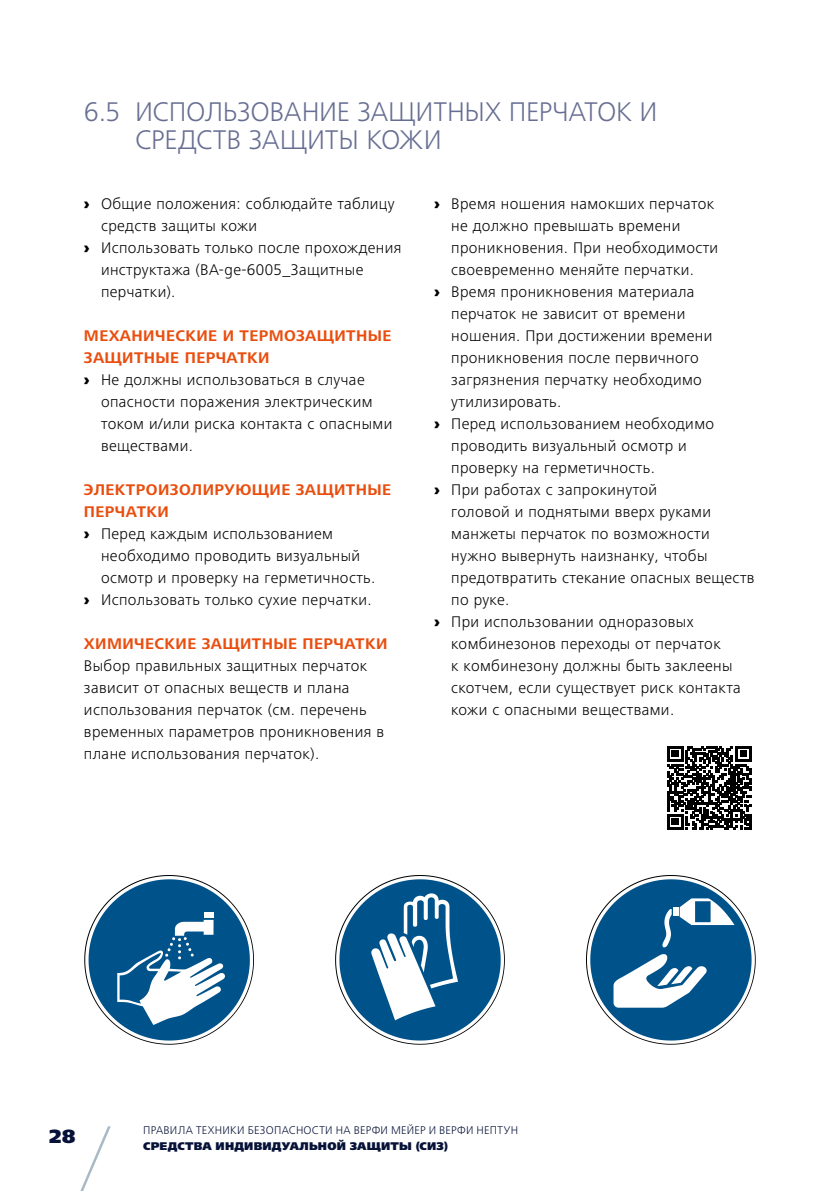
<style>
.page{position:relative;width:840px;height:1191px;background:#fff}
.page>*{position:absolute;margin:0;border:0;box-sizing:border-box;transform-origin:0 0}
.t1{font:300 28px/28px "Frutiger Next LTW1 G";letter-spacing:-.01em;color:#676e92}
.t2{font:900 20px "Frutiger Next LTW1 G";color:#061238}
.t3{font:300 16px/22px "Frutiger Next LTW1 G";letter-spacing:.025em;color:#000}
.t4{font:700 16px/22px "Frutiger Next LTW1 G";letter-spacing:.025em;color:#e94e0f}
.t5{font:300 11.6px "Frutiger Next LTW1 G";letter-spacing:.02em;color:#061238}
.t6{font:900 11.6px "Frutiger Next LTW1 G";letter-spacing:.015em;color:#061238}
.s1{font-weight:900}
.s2{font-weight:900;color:#000}
.s3{font-weight:300;color:#000}
</style>
<div class="page">
<svg style="left:335px;top:875px;width:169px;height:169px"></svg>
<svg style="left:667px;top:746px;width:83px;height:84px"></svg>
<svg style="left:586px;top:875px;width:169px;height:169px"></svg>
<svg style="left:84px;top:875px;width:170px;height:169px"></svg>
<svg style="left:80px;top:1126px;width:31px;height:65px"></svg>
<h1 class="t1" style="left:135px;top:97px;width:523px;text-indent:-51px">6.5 ИСПОЛЬЗОВАНИЕ ЗАЩИТНЫХ ПЕРЧАТОК И<br>СРЕДСТВ ЗАЩИТЫ КОЖИ</h1>
<p class="t3" style="left:84px;top:192px;width:312px"><span class="s1">›</span> Общие положения: соблюдайте таблицу</p>
<p class="t3" style="left:101px;top:214px;width:157px">средств защиты кожи</p>
<p class="t3" style="left:84px;top:236px;width:319px"><span class="s1">›</span> Использовать только после прохождения</p>
<p class="t3" style="left:101px;top:258px;width:264px">инструктажа (BA-ge-6005_Защитные</p>
<p class="t3" style="left:101px;top:280px;width:76px">перчатки).</p>
<p class="t4" style="left:84px;top:325px;width:309px">МЕХАНИЧЕСКИЕ И ТЕРМОЗАЩИТНЫЕ<br>ЗАЩИТНЫЕ ПЕРЧАТКИ<br><span class="s2">›</span> <span class="s3">Не должны использоваться в случае</span></p>
<p class="t3" style="left:101px;top:390px;width:292px">опасности поражения электрическим током и/или риска контакта с опасными веществами.</p>
<p class="t4" style="left:84px;top:479px;width:308px">ЭЛЕКТРОИЗОЛИРУЮЩИЕ ЗАЩИТНЫЕ</p>
<p class="t4" style="left:84px;top:501px;width:86px">ПЕРЧАТКИ</p>
<p class="t3" style="left:84px;top:522px;width:250px"><span class="s1">›</span> Перед каждым использованием</p>
<p class="t3" style="left:101px;top:544px;width:260px">необходимо проводить визуальный</p>
<p class="t3" style="left:101px;top:566px;width:275px">осмотр и проверку на герметичность.</p>
<p class="t3" style="left:84px;top:588px;width:289px"><span class="s1">›</span> Использовать только сухие перчатки.</p>
<p class="t4" style="left:84px;top:633px;width:305px">ХИМИЧЕСКИЕ ЗАЩИТНЫЕ ПЕРЧАТКИ</p>
<p class="t3" style="left:84px;top:654px;width:301px">Выбор правильных защитных перчаток зависит от опасных веществ и плана использования перчаток (см. перечень временных параметров проникновения в плане использования перчаток).</p>
<p class="t3" style="left:434px;top:192px;width:281px"><span class="s1">›</span> Время ношения намокших перчаток</p>
<p class="t3" style="left:451px;top:214px;width:230px">не должно превышать времени</p>
<p class="t3" style="left:451px;top:236px;width:268px">проникновения. При необходимости</p>
<p class="t3" style="left:451px;top:258px;width:244px">своевременно меняйте перчатки.</p>
<p class="t3" style="left:434px;top:280px;width:262px"><span class="s1">›</span> Время проникновения материала</p>
<p class="t3" style="left:451px;top:302px;width:235px">перчаток не зависит от времени</p>
<p class="t3" style="left:451px;top:324px;width:262px">ношения. При достижении времени</p>
<p class="t3" style="left:451px;top:346px;width:249px">проникновения после первичного</p>
<p class="t3" style="left:451px;top:368px;width:252px">загрязнения перчатку необходимо</p>
<p class="t3" style="left:451px;top:390px;width:111px">утилизировать.</p>
<p class="t3" style="left:434px;top:412px;width:281px"><span class="s1">›</span> Перед использованием необходимо</p>
<p class="t3" style="left:451px;top:434px;width:237px">проводить визуальный осмотр и</p>
<p class="t3" style="left:451px;top:456px;width:205px">проверку на герметичность.</p>
<p class="t3" style="left:434px;top:478px;width:224px"><span class="s1">›</span> При работах с запрокинутой</p>
<p class="t3" style="left:451px;top:500px;width:261px">головой и поднятыми вверх руками</p>
<p class="t3" style="left:451px;top:522px;width:260px">манжеты перчаток по возможности</p>
<p class="t3" style="left:451px;top:544px;width:258px">нужно вывернуть наизнанку, чтобы</p>
<p class="t3" style="left:451px;top:566px;width:304px">предотвратить стекание опасных веществ</p>
<p class="t3" style="left:451px;top:588px;width:60px">по руке.</p>
<p class="t3" style="left:434px;top:610px;width:261px"><span class="s1">›</span> При использовании одноразовых</p>
<p class="t3" style="left:451px;top:632px;width:271px">комбинезонов переходы от перчаток</p>
<p class="t3" style="left:451px;top:654px;width:283px">к комбинезону должны быть заклеены</p>
<p class="t3" style="left:451px;top:676px;width:291px">скотчем, если существует риск контакта</p>
<p class="t3" style="left:451px;top:698px;width:224px">кожи с опасными веществами.</p>
<p class="t2" style="left:49px;top:1124px;width:28px">28</p>
<p class="t5" style="left:143px;top:1123px;width:376px">ПРАВИЛА ТЕХНИКИ БЕЗОПАСНОСТИ НА ВЕРФИ МЕЙЕР И ВЕРФИ НЕПТУН</p>
<p class="t6" style="left:143px;top:1139px;width:306px">СРЕДСТВА ИНДИВИДУАЛЬНОЙ ЗАЩИТЫ (СИЗ)</p>
</div>
